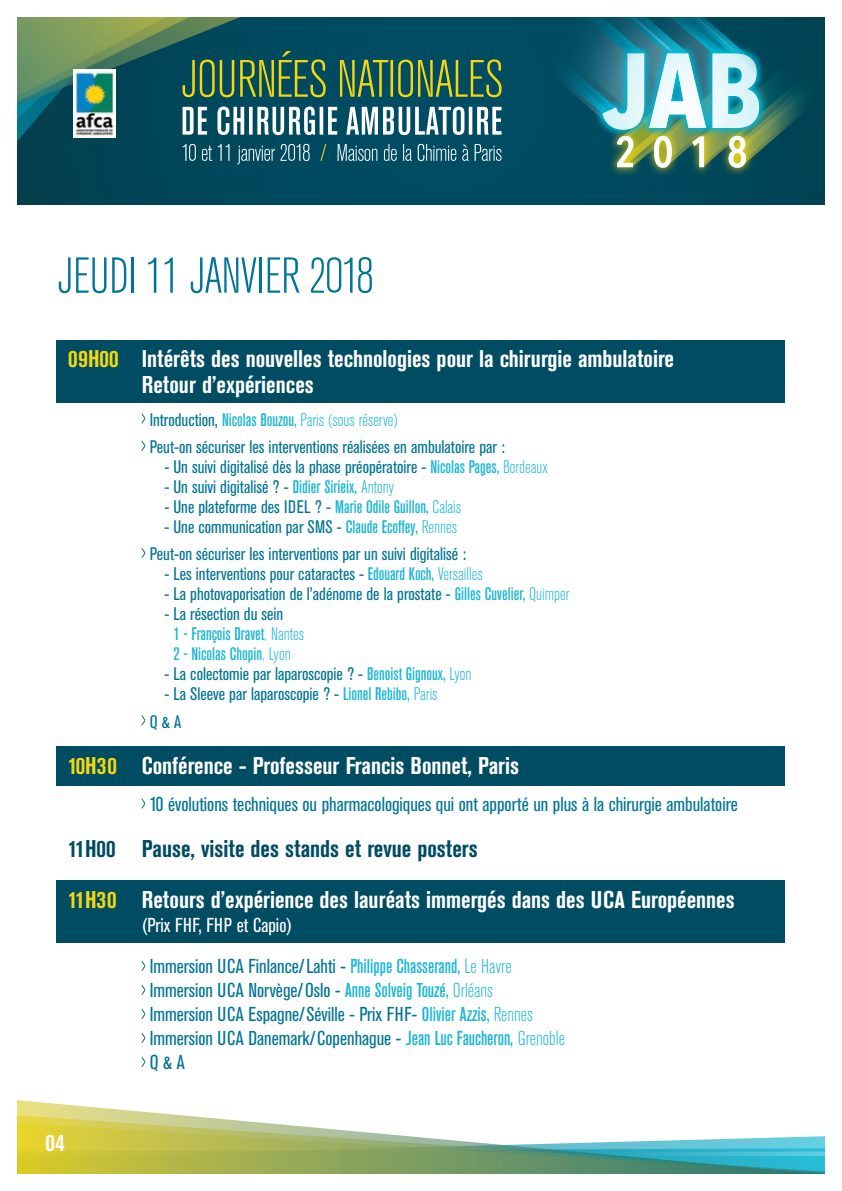
<style>
.page{position:relative;width:842px;height:1191px;background:#fff}
.page>*{position:absolute;margin:0;border:0;box-sizing:border-box;transform-origin:0 0}
.t1{font:300 condensed 50px "Akzidenz Grotesk BE";letter-spacing:-.025em;color:#007596}
.t2{font:700 condensed 24px/26px "Akzidenz Grotesk BE";color:#fff}
.t3{font:700 condensed 24px "Akzidenz Grotesk BE";color:#004c62}
.t4{font:condensed 20px "Akzidenz Grotesk BE";color:#007596}
.t5{font:condensed 20px "Akzidenz Grotesk BE";color:#fff}
.t6{font:condensed 18px "Akzidenz Grotesk BE";color:#007596}
.t7{font:500 condensed 18px/20px "Akzidenz Grotesk BE";color:#1cb6d5}
.t8{font:300 condensed 18px "Akzidenz Grotesk BE";color:#1cb6d5}
.s1{color:#f4d80d}
.s2{font-weight:400;color:#007596}
.s3{font-weight:500}
.s4{font-weight:500;color:#1cb6d5}
.s5{font-weight:300;color:#1cb6d5}
.s6{font-weight:300}
</style>
<div class="page">
<svg style="left:17px;top:17px;width:808px;height:187px;background:#27676c"></svg>
<div style="left:74px;top:70px;width:42px;height:68px;background:#fff"></div>
<img style="left:75px;top:72px;width:40px;height:66px">
<svg style="left:17px;top:1100px;width:117px;height:11px"></svg>
<svg style="left:17px;top:1111px;width:808px;height:63px"></svg>
<div style="left:57px;top:340px;width:728px;height:63px;background:#004c62"></div>
<div style="left:57px;top:880px;width:728px;height:63px;background:#004c62"></div>
<div style="left:57px;top:746px;width:728px;height:40px;background:#004c62"></div>
<svg style="left:142px;top:413px;width:3px;height:11px"></svg>
<svg style="left:142px;top:440px;width:3px;height:11px"></svg>
<svg style="left:142px;top:548px;width:3px;height:11px"></svg>
<svg style="left:142px;top:715px;width:3px;height:11px"></svg>
<svg style="left:142px;top:798px;width:3px;height:11px"></svg>
<svg style="left:142px;top:960px;width:3px;height:11px"></svg>
<svg style="left:142px;top:984px;width:3px;height:11px"></svg>
<svg style="left:142px;top:1008px;width:3px;height:11px"></svg>
<svg style="left:142px;top:1032px;width:3px;height:11px"></svg>
<svg style="left:142px;top:1056px;width:3px;height:11px"></svg>
<p class="t1" style="left:57px;top:249px;width:319px">JEUDI 11 JANVIER 2018</p>
<p class="t2" style="left:142px;top:346px;width:534px;text-indent:-74px"><span class="s1">09H00</span> Intérêts des nouvelles technologies pour la chirurgie ambulatoire<br>Retour d’expériences</p>
<p class="t8" style="left:150px;top:410px;width:249px"><span class="s2">Introduction,</span> <span class="s3">Nicolas Bouzou,</span> Paris (sous réserve)</p>
<p class="t6" style="left:150px;top:437px;width:357px">Peut-on sécuriser les interventions réalisées en ambulatoire par :</p>
<p class="t6" style="left:164px;top:457px;width:385px">- Un suivi digitalisé dès la phase préopératoire - <span class="s4">Nicolas Pages,</span> <span class="s5">Bordeaux</span></p>
<p class="t6" style="left:164px;top:477px;width:231px">- Un suivi digitalisé ? - <span class="s4">Didier Sirieix,</span> <span class="s5">Antony</span></p>
<p class="t6" style="left:164px;top:497px;width:298px">- Une plateforme des IDEL ? - <span class="s4">Marie Odile Guillon,</span> <span class="s5">Calais</span></p>
<p class="t6" style="left:164px;top:517px;width:294px">- Une communication par SMS - <span class="s4">Claude Ecoffey,</span> <span class="s5">Rennes</span></p>
<p class="t6" style="left:150px;top:544px;width:318px">Peut-on sécuriser les interventions par un suivi digitalisé :</p>
<p class="t6" style="left:164px;top:564px;width:320px">- Les interventions pour cataractes - <span class="s4">Edouard Koch,</span> <span class="s5">Versailles</span></p>
<p class="t6" style="left:164px;top:584px;width:407px">- La photovaporisation de l’adénome de la prostate - <span class="s4">Gilles Cuvelier,</span> <span class="s5">Quimper</span></p>
<p class="t7" style="left:173px;top:604px;width:132px;text-indent:-9px"><span class="s2">- La résection du sein<br></span>1 - François Dravet<span class="s6">, Nantes<br></span>2 - Nicolas Chopin<span class="s6">, Lyon</span></p>
<p class="t6" style="left:164px;top:664px;width:308px">- La colectomie par laparoscopie ? - <span class="s4">Benoist Gignoux,</span> <span class="s5">Lyon</span></p>
<p class="t6" style="left:164px;top:684px;width:275px">- La Sleeve par laparoscopie ? - <span class="s4">Lionel Rebibo,</span> <span class="s5">Paris</span></p>
<p class="t6" style="left:150px;top:711px;width:33px">Q &amp; A</p>
<p class="t2" style="left:68px;top:752px;width:453px"><span class="s1">10H30</span> Conférence - Professeur Francis Bonnet, Paris</p>
<p class="t4" style="left:150px;top:793px;width:589px">10 évolutions techniques ou pharmacologiques qui ont apporté un plus à la chirurgie ambulatoire</p>
<p class="t3" style="left:68px;top:834px;width:411px">11H00 Pause, visite des stands et revue posters</p>
<p class="t2" style="left:68px;top:887px;width:668px"><span class="s1">11H30</span> Retours d’expérience des lauréats immergés dans des UCA Européennes</p>
<p class="t5" style="left:142px;top:914px;width:152px">(Prix FHF, FHP et Capio)</p>
<p class="t4" style="left:150px;top:955px;width:363px">Immersion UCA Finlance/Lahti - <span class="s4">Philippe Chasserand,</span> <span class="s5">Le Havre</span></p>
<p class="t4" style="left:150px;top:979px;width:345px">Immersion UCA Norvège/Oslo - <span class="s4">Anne Solveig Touzé,</span> <span class="s5">Orléans</span></p>
<p class="t4" style="left:150px;top:1003px;width:385px">Immersion UCA Espagne/Séville - Prix FHF- <span class="s4">Olivier Azzis,</span> <span class="s5">Rennes</span></p>
<p class="t4" style="left:150px;top:1027px;width:417px">Immersion UCA Danemark/Copenhague - <span class="s4">Jean Luc Faucheron,</span> <span class="s5">Grenoble</span></p>
<p class="t4" style="left:150px;top:1051px;width:36px">Q &amp; A</p>
<h2 class="t2" style="left:45px;top:1129px;width:21px">04</h2>
</div>
